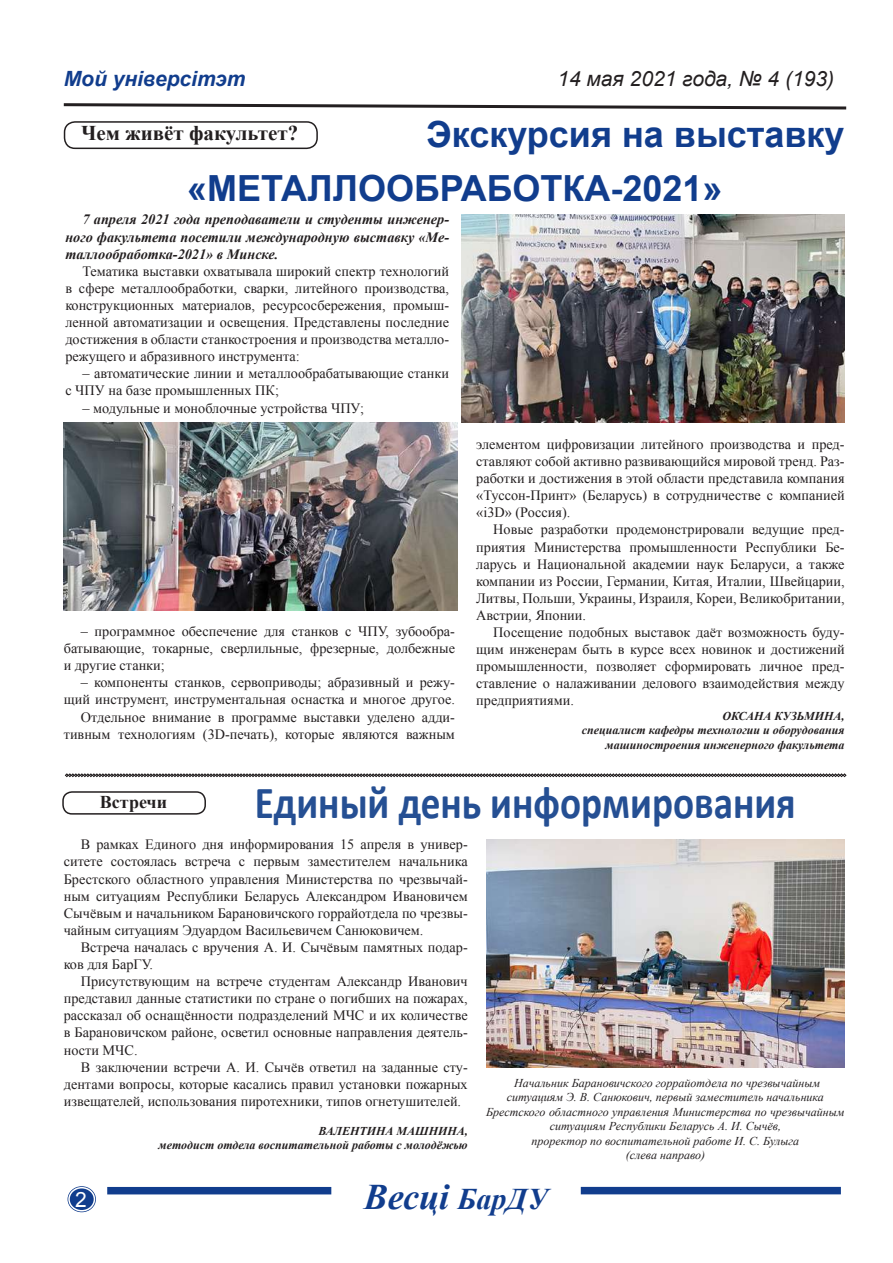
<style>
.page{position:relative;width:893px;height:1263px;background:#fff}
.page>*{position:absolute;margin:0;border:0;box-sizing:border-box;transform-origin:0 0}
.t1{font:700 46.05px "Calibri";color:#254f93;scale:.85 1}
.t2{font:700 36px/54px "Arial";color:#113d8d}
.t3{font:italic 700 36px "Times New Roman";color:#113d8d}
.t4{font:italic 21px "Arial";color:#231f20}
.t5{font:700 21px "Times New Roman";color:#231f20}
.t6{font:italic 700 21px "Arial";color:#113d8d}
.t7{font:21px "Arial";color:#fff}
.t8{font:700 18px "Times New Roman";color:#231f20}
.t9{font:14.25px/17.1px "Times New Roman";color:#231f20;text-align:justify}
.t10{font:italic 700 14.25px/17.1px "Times New Roman";color:#231f20;text-align:justify}
.t11{font:italic 12px/14.4px "Times New Roman";color:#231f20;text-align:center}
.t12{font:italic 700 12px/14.4px "Times New Roman";color:#231f20;text-align:right}
.s1{font-size:30px}
</style>
<div class="page">
<div style="left:107px;top:1187px;width:224px;height:7px;background:#113d8d"></div>
<div style="left:581px;top:1187px;width:260px;height:7px;background:#113d8d"></div>
<svg style="left:63px;top:103px;width:784px;height:7px"></svg>
<div style="left:64px;top:121px;width:254px;height:28px;border:2px solid #231f20;border-radius:10px"></div>
<svg style="left:68px;top:1186px;width:28px;height:26px"></svg>
<div style="left:65px;top:1184px;width:33px;height:30px;border:1px solid #fff;border-radius:50%"></div>
<div style="left:68px;top:1187px;width:27px;height:24px;border:1px solid #fff;border-radius:50%"></div>
<img style="left:462px;top:215px;width:383px;height:207px">
<img style="left:64px;top:422px;width:393px;height:188px">
<img style="left:486px;top:948px;width:359px;height:119px">
<svg style="left:65px;top:773px;width:781px;height:175px"></svg>
<h3 class="t6" style="left:64px;top:65px;width:183px">Мой універсітэт</h3>
<h3 class="t4" style="left:557px;top:65px;width:278px">14 мая 2021 года, № 4 (193)</h3>
<h2 class="t2" style="left:187px;top:109px;width:659px;text-indent:239px">Экскурсия на выставку «МЕТАЛЛООБРАБОТКА-2021»</h2>
<h3 class="t5" style="left:81px;top:118px;width:219px">Чем живёт факультет?</h3>
<p class="t10" style="left:65px;top:211px;width:385px;text-indent:17px">7 апреля 2021 года преподаватели и студенты инженер&shy;ного факультета посетили международную выставку «Ме&shy;таллообработка-2021» в Минске.</p>
<p class="t9" style="left:65px;top:262px;width:385px;text-indent:17px">Тематика выставки охватывала широкий спектр технологий в сфере металлообработки, сварки, литейного производства, конструкционных материалов, ресурсосбережения, промыш&shy;ленной автоматизации и освещения. Представлены последние достижения в области станкостроения и производства металло&shy;режущего и абразивного инструмента:</p>
<p class="t9" style="left:65px;top:365px;width:385px;text-indent:17px">– автоматические линии и металлообрабатывающие станки с ЧПУ на базе промышленных ПК;</p>
<p class="t9" style="left:82px;top:399px;width:283px">– модульные и моноблочные устройства ЧПУ;</p>
<p class="t9" style="left:64px;top:622px;width:393px;text-indent:17px">– программное обеспечение для станков с ЧПУ, зубообра&shy;батывающие, токарные, сверлильные, фрезерные, долбежные и другие станки;</p>
<p class="t9" style="left:64px;top:674px;width:393px;text-align:right">– компоненты станков, сервоприводы; абразивный и режу&shy;щий инструмент, инструментальная оснастка и многое другое.<br>Отдельное внимание в программе выставки уделено адди&shy;тивным технологиям (3D-печать), которые являются важным</p>
<p class="t9" style="left:476px;top:435px;width:370px">элементом цифровизации литейного производства и пред&shy;ставляют собой активно развивающийся мировой тренд. Раз&shy;работки и достижения в этой области представила компания «Туссон-Принт» (Беларусь) в сотрудничестве с компанией «i3D» (Россия).</p>
<p class="t9" style="left:476px;top:521px;width:370px;text-indent:17px">Новые разработки продемонстрировали ведущие пред&shy;приятия Министерства промышленности Республики Бе&shy;ларусь и Национальной академии наук Беларуси, а также компании из России, Германии, Китая, Италии, Швейцарии, Литвы, Польши, Украины, Израиля, Кореи, Великобритании, Австрии, Японии.</p>
<p class="t9" style="left:476px;top:623px;width:370px;text-indent:17px">Посещение подобных выставок даёт возможность буду&shy;щим инженерам быть в курсе всех новинок и достижений промышленности, позволяет сформировать личное пред&shy;ставление о налаживании делового взаимодействия между предприятиями.</p>
<p class="t12" style="left:582px;top:708px;width:264px">ОКСАНА КУЗЬМИНА,<br>специалист кафедры технологии и оборудования машиностроения инженерного факультета</p>
<p class="t8" style="left:100px;top:789px;width:69px">Встречи</p>
<h1 class="t1" style="left:255px;top:773px;width:638px">Единый день информирования</h1>
<p class="t9" style="left:64px;top:836px;width:405px;text-indent:17px">В рамках Единого дня информирования 15 апреля в универ&shy;ситете состоялась встреча с первым заместителем начальника Брестского областного управления Министерства по чрезвычай&shy;ным ситуациям Республики Беларусь Александром Ивановичем Сычёвым и начальником Барановичского горрайотдела по чрезвы&shy;чайным ситуациям Эдуардом Васильевичем Санюковичем.</p>
<p class="t9" style="left:64px;top:938px;width:405px;text-indent:17px">Встреча началась с вручения А. И. Сычёвым памятных подар&shy;ков для БарГУ.</p>
<p class="t9" style="left:64px;top:972px;width:405px;text-indent:17px">Присутствующим на встрече студентам Александр Иванович представил данные статистики по стране о погибших на пожарах, рассказал об оснащённости подразделений МЧС и их количестве в Барановичском районе, осветил основные направления деятель&shy;ности МЧС.</p>
<p class="t9" style="left:64px;top:1058px;width:405px;text-indent:17px">В заключении встречи А. И. Сычёв ответил на заданные сту&shy;дентами вопросы, которые касались правил установки пожарных извещателей, использования пиротехники, типов огнетушителей.</p>
<p class="t12" style="left:159px;top:1123px;width:311px">ВАЛЕНТИНА МАШНИНА,<br>методист отдела воспитательной работы с молодёжью</p>
<p class="t11" style="left:486px;top:1075px;width:360px">Начальник Барановичского горрайотдела по чрезвычайным ситуациям Э. В. Санюкович, первый заместитель начальника Брестского областного управления Министерства по чрезвычайным ситуациям Республики Беларусь А. И. Сычёв,<br>проректор по воспитательной работе И. С. Булыга<br>(слева направо)</p>
<h3 class="t7" style="left:75px;top:1185px;width:13px">2</h3>
<h2 class="t3" style="left:364px;top:1172px;width:186px">Весці <span class="s1">БарДУ</span></h2>
</div>
